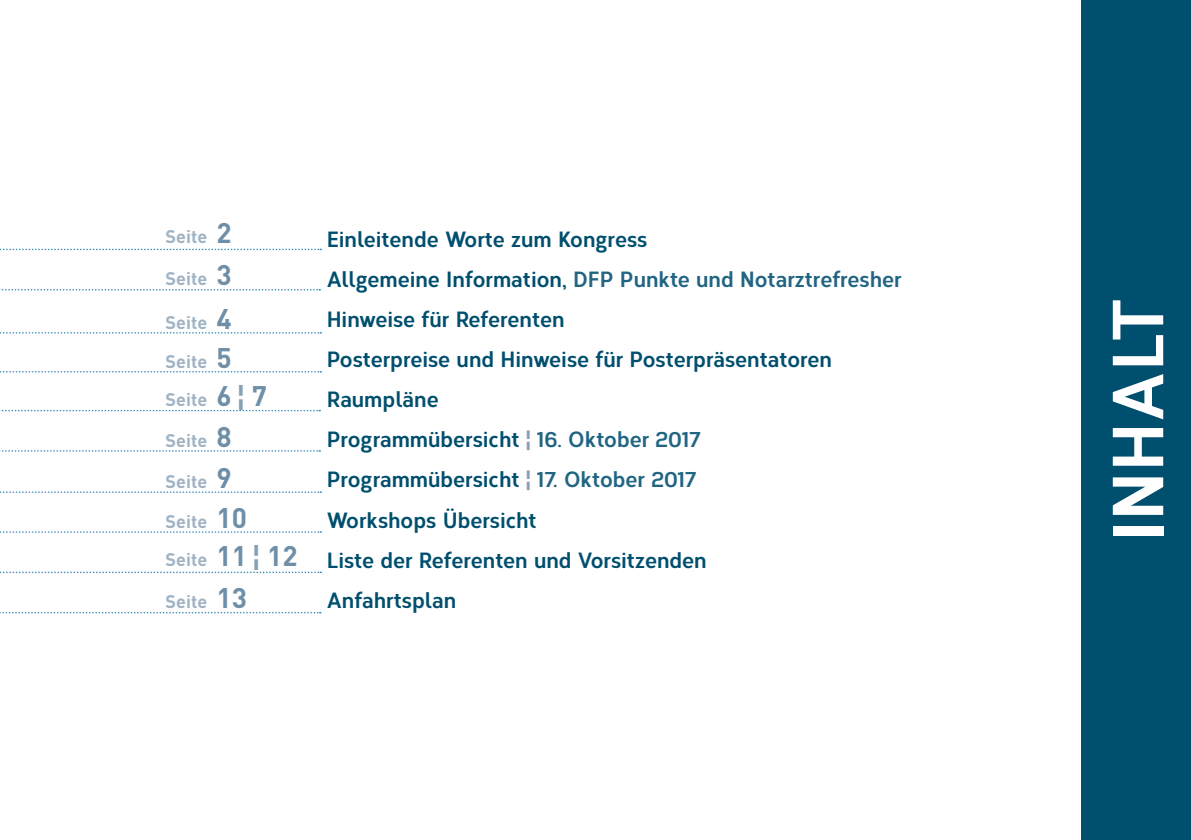
<style>
.page{position:relative;width:1191px;height:840px;background:#fff}
.page>*{position:absolute;margin:0;border:0;box-sizing:border-box;transform-origin:0 0}
.t1{font:700 72px "Corbert Condensed";letter-spacing:.01em;color:#fff}
.t2{font:700 22px/40px "Corbert Condensed";color:#004f6e}
.t3{font:700 18px/38.4px "DIN";color:#9fb3c4}
.s1{font-size:28px;color:#6e8fa7}
.s2{font-family:"Corbert Condensed";font-size:28px;color:#86a0b4}
.s3{color:#216583}
.s4{color:#86a0b4}
</style>
<div class="page">
<svg style="left:0;top:248px;width:321px;height:2px"></svg>
<svg style="left:0;top:289px;width:320px;height:1px"></svg>
<svg style="left:0;top:332px;width:321px;height:1px"></svg>
<svg style="left:0;top:371px;width:321px;height:1px"></svg>
<svg style="left:0;top:409px;width:320px;height:2px"></svg>
<svg style="left:0;top:450px;width:320px;height:1px"></svg>
<svg style="left:0;top:491px;width:321px;height:1px"></svg>
<svg style="left:0;top:531px;width:321px;height:1px"></svg>
<svg style="left:0;top:571px;width:321px;height:1px"></svg>
<svg style="left:0;top:611px;width:321px;height:2px"></svg>
<div style="left:1081px;top:0;width:110px;height:839px;background:#004f6e"></div>
<p class="t3" style="left:166px;top:216px;width:68px">Seite <span class="s1">2</span></p>
<p class="t3" style="left:166px;top:258px;width:68px">Seite <span class="s1">3</span></p>
<p class="t3" style="left:166px;top:303px;width:103px">Seite <span class="s1">4<br></span>Seite <span class="s1">5<br></span>Seite <span class="s1">6</span> <span class="s2">¦</span> <span class="s1">7</span></p>
<p class="t3" style="left:166px;top:420px;width:68px">Seite <span class="s1">8</span></p>
<p class="t3" style="left:166px;top:461px;width:68px">Seite <span class="s1">9</span></p>
<p class="t3" style="left:166px;top:501px;width:133px">Seite <span class="s1">10<br></span>Seite <span class="s1">11</span> <span class="s2">¦</span> <span class="s1">12</span></p>
<p class="t3" style="left:166px;top:581px;width:83px">Seite <span class="s1">13</span></p>
<p class="t2" style="left:327px;top:217px;width:576px">Einleitende Worte zum Kongress<br>Allgemeine Information, <span class="s3">DFP Punkte und Notarztrefresher<br></span>Hinweise für Referenten<br>Posterpreise und Hinweise für Posterpräsentatoren<br>Raumpläne<br>Programmübersicht <span class="s4">¦</span> <span class="s3">16. Oktober 2017<br></span>Programmübersicht <span class="s4">¦</span> <span class="s3">17. Oktober 2017<br></span>Workshops Übersicht<br>Liste der Referenten und Vorsitzenden<br>Anfahrtsplan</p>
<h1 class="t1" style="left:1081px;top:541px;width:245px;rotate:-90deg">INHALT</h1>
</div>
